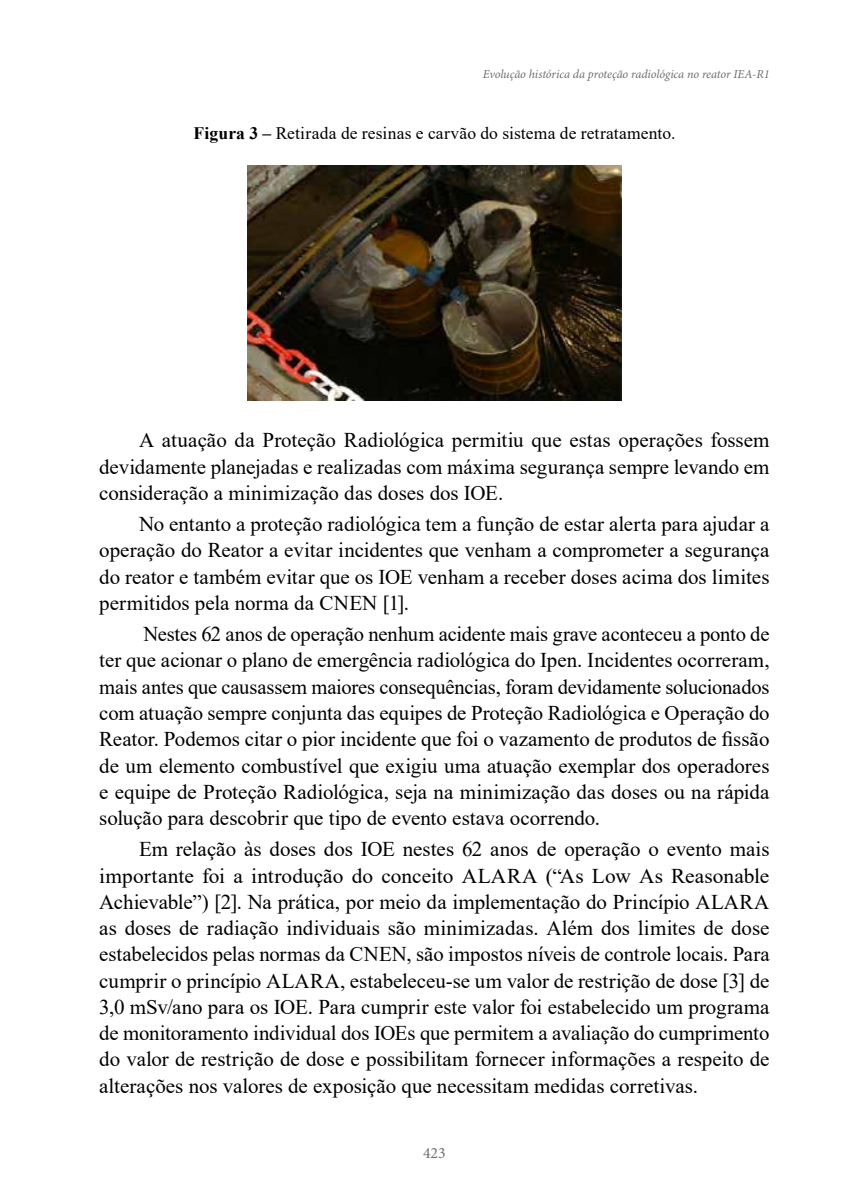
<style>
.page{position:relative;width:844px;height:1191px;background:#fff}
.page>*{position:absolute;margin:0;border:0;box-sizing:border-box;transform-origin:0 0}
.t1{font:21px/26.2px "Times New Roman";color:#000;text-align:justify}
.t2{font:17.5px "Times New Roman";letter-spacing:.01em;color:#000}
.t3{font:15.75px "Minion Pro";color:#706f6f}
.t4{font:italic 12.25px "Minion Pro";letter-spacing:-.005em;color:#706f6f}
.s1{font-weight:700}
</style>
<div class="page">
<img style="left:247px;top:165px;width:374px;height:235px">
<p class="t4" style="left:483px;top:66px;width:288px">Evolução histórica da proteção radiológica no reator IEA-R1</p>
<p class="t2" style="left:193px;top:120px;width:483px"><span class="s1">Figura 3 –</span> Retirada de resinas e carvão do sistema de retratamento.</p>
<p class="t1" style="left:99px;top:426px;width:671px;text-indent:40px">A atuação da Proteção Radiológica permitiu que estas operações fossem devidamente planejadas e realizadas com máxima segurança sempre levando em consideração a minimização das doses dos IOE.</p>
<p class="t1" style="left:99px;top:510px;width:671px;text-indent:40px">No entanto a proteção radiológica tem a função de estar alerta para ajudar a operação do Reator a evitar incidentes que venham a comprometer a segurança do reator e também evitar que os IOE venham a receber doses acima dos limites permitidos pela norma da CNEN [1].</p>
<p class="t1" style="left:99px;top:620px;width:671px;text-indent:44px">Nestes 62 anos de operação nenhum acidente mais grave aconteceu a ponto de ter que acionar o plano de emergência radiológica do Ipen. Incidentes ocorreram, mais antes que causassem maiores consequências, foram devidamente solucionados com atuação sempre conjunta das equipes de Proteção Radiológica e Operação do Reator. Podemos citar o pior incidente que foi o vazamento de produtos de fissão de um elemento combustível que exigiu uma atuação exemplar dos operadores e equipe de Proteção Radiológica, seja na minimização das doses ou na rápida solução para descobrir que tipo de evento estava ocorrendo.</p>
<p class="t1" style="left:99px;top:835px;width:671px;text-indent:40px">Em relação às doses dos IOE nestes 62 anos de operação o evento mais importante foi a introdução do conceito ALARA (“As Low As Reasonable Achievable”) [2]. Na prática, por meio da implementação do Princípio ALARA as doses de radiação individuais são minimizadas. Além dos limites de dose estabelecidos pelas normas da CNEN, são impostos níveis de controle locais. Para cumprir o princípio ALARA, estabeleceu-se um valor de restrição de dose [3] de 3,0 mSv/ano para os IOE. Para cumprir este valor foi estabelecido um programa de monitoramento individual dos IOEs que permitem a avaliação do cumprimento do valor de restrição de dose e possibilitam fornecer informações a respeito de alterações nos valores de exposição que necessitam medidas corretivas.</p>
<p class="t3" style="left:423px;top:1142px;width:24px">423</p>
</div>
